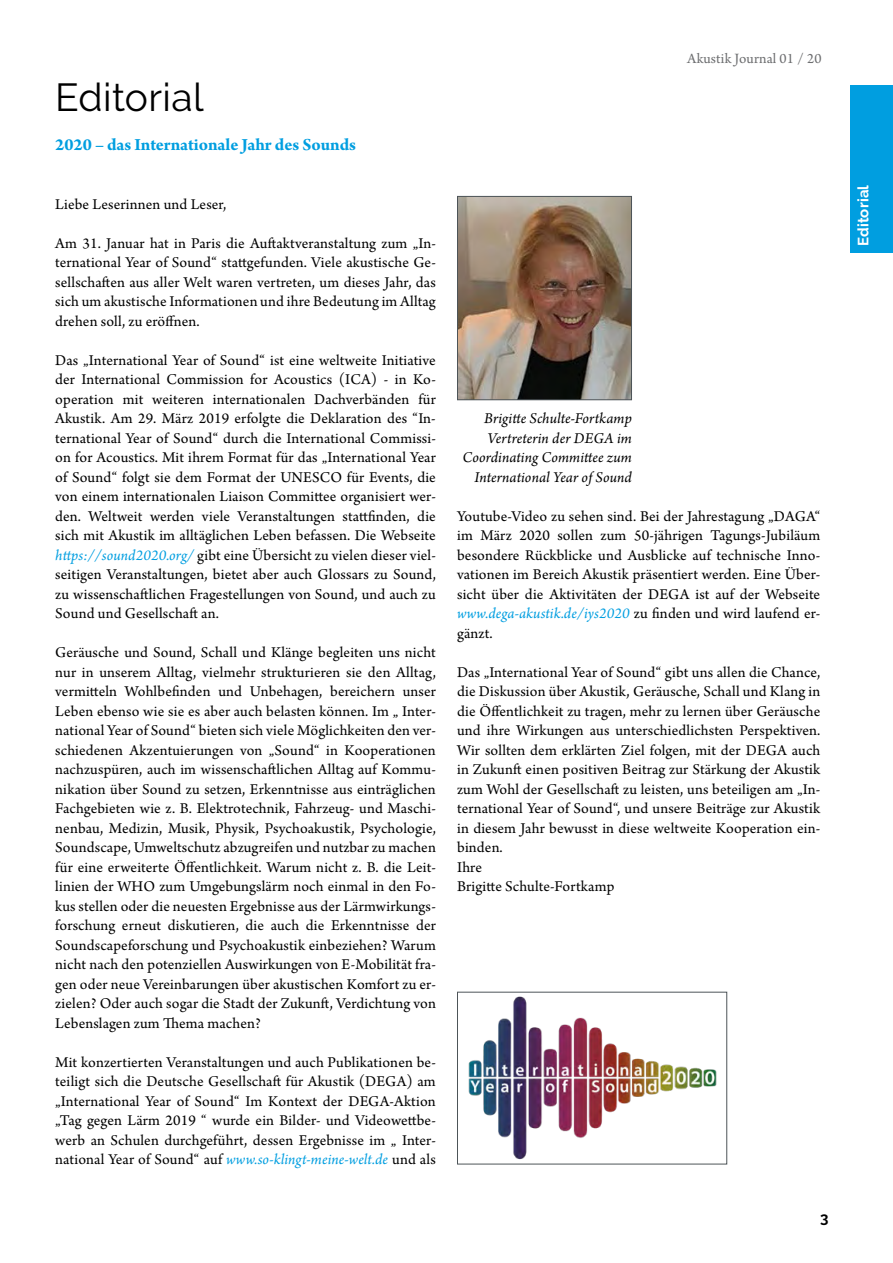
<style>
.page{position:relative;width:893px;height:1263px;background:#fff}
.page>*{position:absolute;margin:0;border:0;box-sizing:border-box;transform-origin:0 0}
.t1{font:39px "Raleway";letter-spacing:.01em;color:#000}
.t2{font:700 18px "Arno Pro";letter-spacing:-.005em;color:#009ee0}
.t3{font:15.75px/19.5px "Arno Pro";letter-spacing:.01em;color:#000;text-align:justify}
.t4{font:italic 15.75px/19.5px "Arno Pro";letter-spacing:.005em;color:#000;text-align:right}
.t5{font:15px "Arno Pro";letter-spacing:.01em;color:#6d6e70}
.t6{font:700 15px "Raleway";letter-spacing:.01em;color:#fff}
.t7{font:700 15px "Raleway";color:#000}
.s1{font-style:italic;color:#009ee0}
</style>
<div class="page">
<div style="left:850px;top:85px;width:43px;height:168px;background:#009ee0"></div>
<img style="left:459px;top:198px;width:171px;height:200px">
<div style="left:457px;top:196px;width:175px;height:204px;border:1px solid #4d5458"></div>
<img style="left:468px;top:996px;width:249px;height:164px">
<div style="left:457px;top:992px;width:270px;height:172px;border:1px solid #4d5458"></div>
<h1 class="t1" style="left:55px;top:75px;width:150px">Editorial</h1>
<p class="t2" style="left:55px;top:134px;width:302px">2020 – das Internationale Jahr des Sounds</p>
<p class="t3" style="left:55px;top:195px;width:173px">Liebe Leserinnen und Leser,</p>
<p class="t3" style="left:55px;top:234px;width:382px">Am 31. Januar hat in Paris die Auftaktveranstaltung zum „In&shy;ternational Year of Sound“ stattgefunden. Viele akustische Ge&shy;sellschaften aus aller Welt waren vertreten, um dieses Jahr, das sich um akustische Informationen und ihre Bedeutung im Alltag drehen soll, zu eröffnen.</p>
<p class="t3" style="left:55px;top:351px;width:382px">Das „International Year of Sound“ ist eine weltweite Initiative der International Commission for Acoustics (ICA) - in Ko&shy;operation mit weiteren internationalen Dachverbänden für Akustik. Am 29. März 2019 erfolgte die Deklaration des “In&shy;ternational Year of Sound“ durch die International Commissi&shy;on for Acoustics. Mit ihrem Format für das „International Year of Sound“ folgt sie dem Format der UNESCO für Events, die von einem internationalen Liaison Committee organisiert wer&shy;den. Weltweit werden viele Veranstaltungen stattfinden, die sich mit Akustik im alltäglichen Leben befassen. Die Webseite <span class="s1">https://sound2020.org/</span> gibt eine Übersicht zu vielen dieser viel&shy;seitigen Veranstaltungen, bietet aber auch Glossars zu Sound, zu wissenschaftlichen Fragestellungen von Sound, und auch zu Sound und Gesellschaft an.</p>
<p class="t3" style="left:55px;top:644px;width:382px">Geräusche und Sound, Schall und Klänge begleiten uns nicht nur in unserem Alltag, vielmehr strukturieren sie den Alltag, vermitteln Wohlbefinden und Unbehagen, bereichern unser Leben ebenso wie sie es aber auch belasten können. Im „ Inter&shy;national Year of Sound“ bieten sich viele Möglichkeiten den ver&shy;schiedenen Akzentuierungen von „Sound“ in Kooperationen nachzuspüren, auch im wissenschaftlichen Alltag auf Kommu&shy;nikation über Sound zu setzen, Erkenntnisse aus einträglichen Fachgebieten wie z. B. Elektrotechnik, Fahrzeug- und Maschi&shy;nenbau, Medizin, Musik, Physik, Psychoakustik, Psychologie, Soundscape, Umweltschutz abzugreifen und nutzbar zu machen für eine erweiterte Öffentlichkeit. Warum nicht z. B. die Leit&shy;linien der WHO zum Umgebungslärm noch einmal in den Fo&shy;kus stellen oder die neuesten Ergebnisse aus der Lärmwirkungs&shy;forschung erneut diskutieren, die auch die Erkenntnisse der Soundscapeforschung und Psychoakustik einbeziehen? Warum nicht nach den potenziellen Auswirkungen von E-Mobilität fra&shy;gen oder neue Vereinbarungen über akustischen Komfort zu er&shy;zielen? Oder auch sogar die Stadt der Zukunft, Verdichtung von Lebenslagen zum Thema machen?</p>
<p class="t3" style="left:55px;top:1053px;width:382px">Mit konzertierten Veranstaltungen und auch Publikationen be&shy;teiligt sich die Deutsche Gesellschaft für Akustik (DEGA) am „International Year of Sound“ Im Kontext der DEGA-Aktion „Tag gegen Lärm 2019 “ wurde ein Bilder- und Videowettbe&shy;werb an Schulen durchgeführt, dessen Ergebnisse im „ Inter&shy;national Year of Sound“ auf <span class="s1">www.so-klingt-meine-welt.de</span> und als</p>
<p class="t5" style="left:687px;top:50px;width:136px">Akustik Journal 01 / 20</p>
<p class="t4" style="left:463px;top:410px;width:171px">Brigitte Schulte-Fortkamp<br>Vertreterin der DEGA im<br>Coordinating Committee zum<br>International Year of Sound</p>
<p class="t3" style="left:457px;top:507px;width:365px">Youtube-Video zu sehen sind. Bei der Jahrestagung „DAGA“ im März 2020 sollen zum 50-jährigen Tagungs-Jubiläum besondere Rückblicke und Ausblicke auf technische Inno&shy;vationen im Bereich Akustik präsentiert werden. Eine Über&shy;sicht über die Aktivitäten der DEGA ist auf der Webseite <span class="s1">www.dega-akustik.de/iys2020</span> zu finden und wird laufend er&shy;gänzt.</p>
<p class="t3" style="left:457px;top:663px;width:365px;text-align:left">Das „International Year of Sound“ gibt uns allen die Chance, die Diskussion über Akustik, Geräusche, Schall und Klang in die Öffentlichkeit zu tragen, mehr zu lernen über Geräusche und ihre Wirkungen aus unterschiedlichsten Perspektiven.<br>Wir sollten dem erklärten Ziel folgen, mit der DEGA auch in Zukunft einen positiven Beitrag zur Stärkung der Akustik zum Wohl der Gesellschaft zu leisten, uns beteiligen am „In&shy;ternational Year of Sound“, und unsere Beiträge zur Akustik in diesem Jahr bewusst in diese weltweite Kooperation ein&shy;binden.<br>Ihre<br>Brigitte Schulte-Fortkamp</p>
<p class="t7" style="left:820px;top:1209px;width:10px">3</p>
<p class="t6" style="left:855px;top:246px;width:63px;rotate:-90deg">Editorial</p>
</div>
